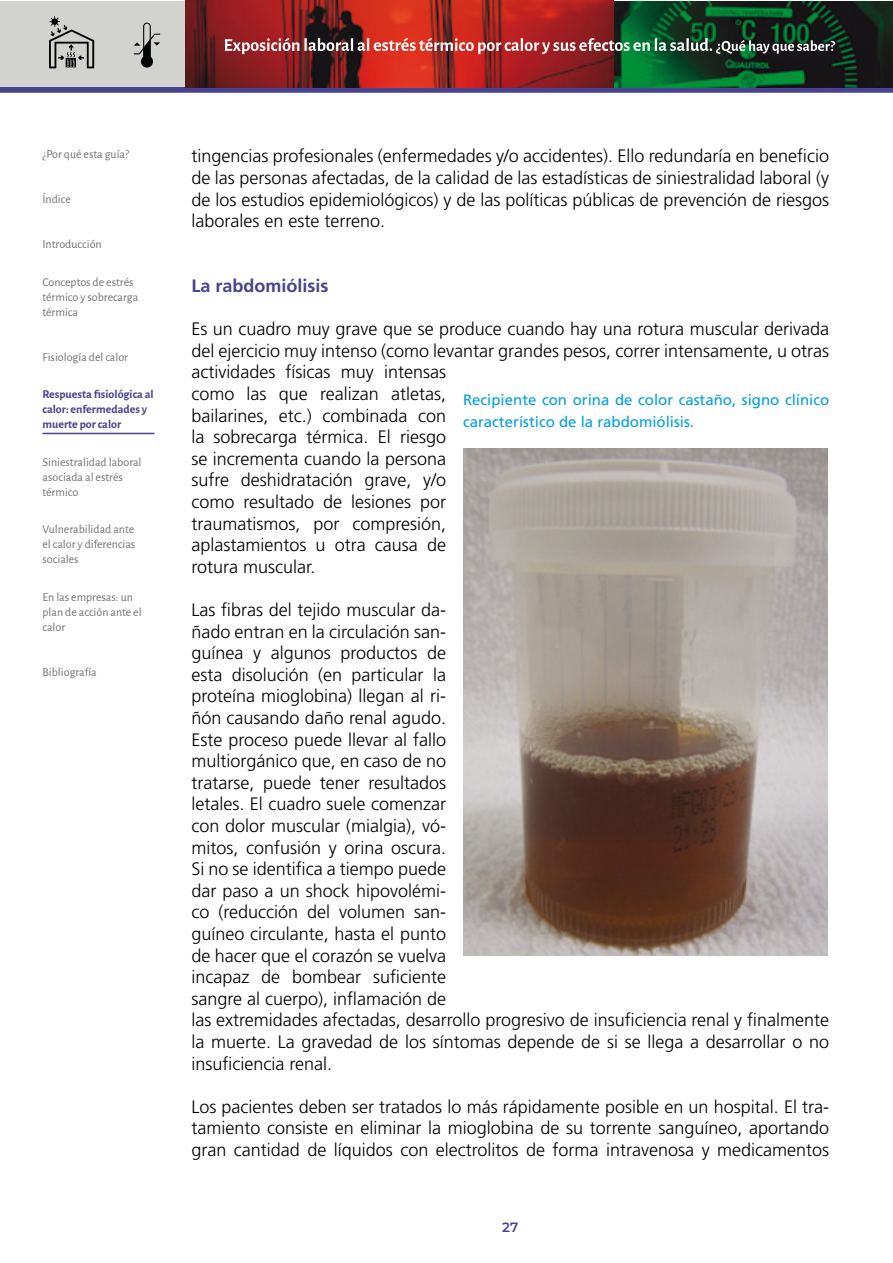
<style>
.page{position:relative;width:893px;height:1263px;background:#fff}
.page>*{position:absolute;margin:0;border:0;box-sizing:border-box;transform-origin:0 0}
.t1{font:300 18px/21.6px "Frutiger";color:#000;text-align:justify}
.t2{font:700 18px "Frutiger";color:#494291}
.t3{font:15px/22.5px "Frutiger";color:#009ee0}
.t4{font:600 13.5px "Montserrat";color:#494291}
.t5{font:12px/15px "Alegreya Sans";color:#707172}
.t6{font:700 12px/15px "Alegreya Sans";color:#494291}
</style>
<div class="page">
<hr style="left:43px;top:433px;width:111px;height:1px;background:#494291">
<svg style="left:0;top:87px;width:893px;height:6px;fill:#494291"></svg>
<div style="left:0;top:1px;width:892px;height:86px;background:#d2d3d0"></div>
<img style="left:185px;top:0;width:708px;height:87px">
<img style="left:225px;top:38px;width:610px;height:16px">
<svg style="left:49px;top:16px;width:45px;height:52px"></svg>
<svg style="left:134px;top:23px;width:26px;height:45px"></svg>
<img style="left:463px;top:449px;width:365px;height:507px">
<p class="t5" style="left:43px;top:147px;width:88px">¿Por qué esta guía?</p>
<p class="t5" style="left:43px;top:192px;width:30px">Índice</p>
<p class="t5" style="left:43px;top:237px;width:61px">Introducción</p>
<p class="t5" style="left:43px;top:274px;width:97px">Conceptos de estrés térmico y sobrecarga térmica</p>
<p class="t5" style="left:43px;top:349px;width:87px">Fisiología del calor</p>
<p class="t6" style="left:43px;top:386px;width:113px">Respuesta fisiológica al calor: enfermedades y muerte por calor</p>
<p class="t5" style="left:43px;top:454px;width:101px">Siniestralidad laboral asociada al estrés térmico</p>
<p class="t5" style="left:43px;top:522px;width:94px;text-align:justify">Vulnerabilidad ante el calor y diferencias sociales</p>
<p class="t5" style="left:43px;top:589px;width:101px">En las empresas: un plan de acción ante el calor</p>
<p class="t5" style="left:43px;top:664px;width:56px">Bibliografía</p>
<p class="t1" style="left:191px;top:146px;width:639px">tingencias profesionales (enfermedades y/o accidentes). Ello redundaría en beneficio de las personas afectadas, de la calidad de las estadísticas de siniestralidad laboral (y de los estudios epidemiológicos) y de las políticas públicas de prevención de riesgos laborales en este terreno.</p>
<p class="t2" style="left:191px;top:275px;width:139px">La rabdomiólisis</p>
<p class="t1" style="left:191px;top:318px;width:639px;text-align:left">Es un cuadro muy grave que se produce cuando hay una rotura muscular derivada del ejercicio muy intenso (como levantar grandes pesos, correr intensamente, u otras actividades físicas muy intensas<br>como las que realizan atletas,<br>bailarines, etc.) combinada con<br>la sobrecarga térmica. El riesgo<br>se incrementa cuando la persona<br>sufre deshidratación grave, y/o<br>como resultado de lesiones por<br>traumatismos, por compresión,<br>aplastamientos u otra causa de<br>rotura muscular.</p>
<p class="t1" style="left:191px;top:599px;width:639px;text-align:left">Las fibras del tejido muscular da-<br>ñado entran en la circulación san-<br>guínea y algunos productos de<br>esta disolución (en particular la<br>proteína mioglobina) llegan al ri-<br>ñón causando daño renal agudo.<br>Este proceso puede llevar al fallo<br>multiorgánico que, en caso de no<br>tratarse, puede tener resultados<br>letales. El cuadro suele comenzar<br>con dolor muscular (mialgia), vó-<br>mitos, confusión y orina oscura.<br>Si no se identifica a tiempo puede<br>dar paso a un shock hipovolémi-<br>co (reducción del volumen san-<br>guíneo circulante, hasta el punto<br>de hacer que el corazón se vuelva<br>incapaz de bombear suficiente<br>sangre al cuerpo), inflamación de<br>las extremidades afectadas, desarrollo progresivo de insuficiencia renal y finalmente la muerte. La gravedad de los síntomas depende de si se llega a desarrollar o no insuficiencia renal.</p>
<p class="t1" style="left:191px;top:1096px;width:639px">Los pacientes deben ser tratados lo más rápidamente posible en un hospital. El tra&shy;tamiento consiste en eliminar la mioglobina de su torrente sanguíneo, aportando gran cantidad de líquidos con electrolitos de forma intravenosa y medicamentos</p>
<p class="t3" style="left:463px;top:388px;width:368px">Recipiente con orina de color castaño, signo clínico característico de la rabdomiólisis.</p>
<p class="t4" style="left:502px;top:1217px;width:18px">27</p>
</div>
